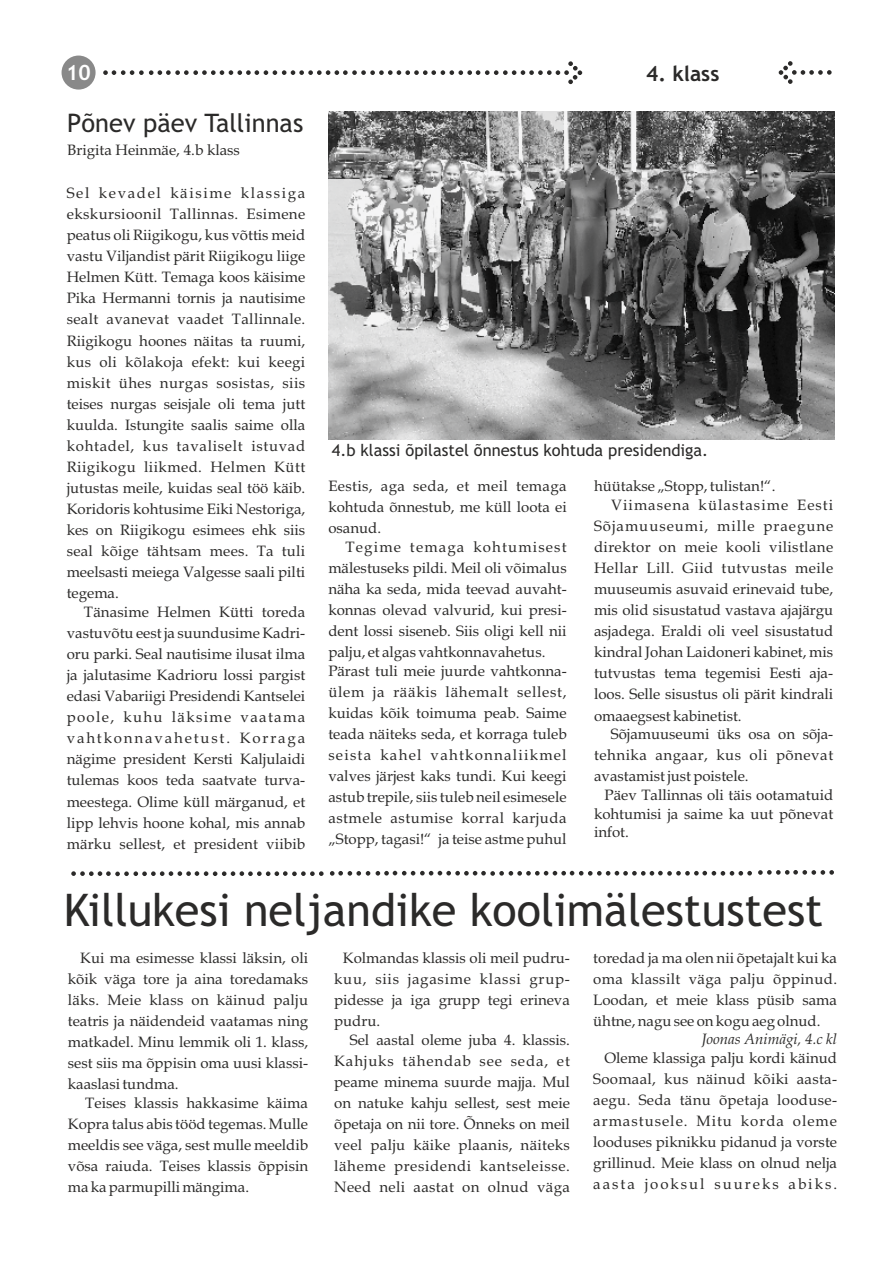
<style>
.page{position:relative;width:893px;height:1263px;background:#fff}
.page>*{position:absolute;margin:0;border:0;box-sizing:border-box;transform-origin:0 0}
.t1{font:45px "Trebuchet MS";color:#2b2a29}
.t2{font:25.5px "Trebuchet MS";color:#2b2a29}
.t3{font:700 21px "Trebuchet MS";color:#2b2a29}
.t4{font:700 21px "Trebuchet MS";color:#fefefe}
.t5{font:16.5px "Trebuchet MS";color:#2b2a29}
.t6{font:15px/21px "Book Antiqua";color:#2b2a29;text-align:justify}
.t7{font:15px/18.6px "Book Antiqua";letter-spacing:.07em;color:#2b2a29}
.t8{font:italic 15px "Book Antiqua";color:#2b2a29}
</style>
<div class="page">
<div style="left:62px;top:56px;width:34px;height:34px;background:#898989;border-radius:50%"></div>
<svg style="left:103px;top:61px;width:479px;height:23px"></svg>
<svg style="left:779px;top:61px;width:53px;height:23px"></svg>
<img style="left:328px;top:112px;width:506px;height:327px">
<svg style="left:330px;top:871px;width:40px;height:5px"></svg>
<svg style="left:376px;top:871px;width:376px;height:5px"></svg>
<svg style="left:71px;top:871px;width:253px;height:5px"></svg>
<svg style="left:758px;top:870px;width:76px;height:5px"></svg>
<h3 class="t4" style="left:66px;top:65px;width:26px">10</h3>
<h3 class="t3" style="left:646px;top:65px;width:75px">4. klass</h3>
<h2 class="t2" style="left:67px;top:114px;width:238px">Põnev päev Tallinnas</h2>
<p class="t6" style="left:67px;top:141px;width:174px">Brigita Heinmäe, 4.b klass</p>
<p class="t6" style="left:67px;top:184px;width:240px">Sel kevadel käisime klassiga ekskursioonil Tallinnas. Esimene peatus oli Riigikogu, kus võttis meid vastu Viljandist pärit Riigikogu liige Helmen Kütt. Temaga koos käisime Pika Hermanni tornis ja nautisime sealt avanevat vaadet Tallinnale.<br>Riigikogu hoones näitas ta ruumi, kus oli kõlakoja efekt: kui keegi miskit ühes nurgas sosistas, siis teises nurgas seisjale oli tema jutt kuulda. Istungite saalis saime olla kohtadel, kus tavaliselt istuvad Riigikogu liikmed. Helmen Kütt jutustas meile, kuidas seal töö käib.<br>Koridoris kohtusime Eiki Nestoriga, kes on Riigikogu esimees ehk siis seal kõige tähtsam mees. Ta tuli meelsasti meiega Valgesse saali pilti tegema.</p>
<p class="t6" style="left:67px;top:603px;width:240px;text-indent:17px">Tänasime Helmen Kütti toreda vastuvõtu eest ja suundusime Kadri&shy;oru parki. Seal nautisime ilusat ilma ja jalutasime Kadrioru lossi pargist edasi Vabariigi Presidendi Kantselei poole, kuhu läksime vaatama vahtkonnavahetust. Korraga nägime president Kersti Kaljulaidi tulemas koos teda saatvate turva&shy;meestega. Olime küll märganud, et lipp lehvis hoone kohal, mis annab märku sellest, et president viibib</p>
<p class="t5" style="left:332px;top:444px;width:378px">4.b klassi õpilastel õnnestus kohtuda presidendiga.</p>
<p class="t6" style="left:328px;top:477px;width:240px">Eestis, aga seda, et meil temaga kohtuda õnnestub, me küll loota ei osanud.</p>
<p class="t6" style="left:328px;top:538px;width:240px;text-indent:17px">Tegime temaga kohtumisest mälestuseks pildi. Meil oli võimalus näha ka seda, mida teevad auvaht&shy;konnas olevad valvurid, kui presi&shy;dent lossi siseneb. Siis oligi kell nii palju, et algas vahtkonnavahetus.</p>
<p class="t6" style="left:328px;top:662px;width:240px">Pärast tuli meie juurde vahtkonna&shy;ülem ja rääkis lähemalt sellest, kuidas kõik toimuma peab. Saime teada näiteks seda, et korraga tuleb seista kahel vahtkonnaliikmel valves järjest kaks tundi. Kui keegi astub trepile, siis tuleb neil esimesele astmele astumise korral karjuda „Stopp, tagasi!“ ja teise astme puhul</p>
<p class="t7" style="left:611px;top:479px;width:223px;text-indent:-17px">hüütakse „Stopp, tulistan!“.<br>Viimasena külastasime Eesti</p>
<p class="t6" style="left:594px;top:517px;width:241px">Sõjamuuseumi, mille praegune direktor on meie kooli vilistlane Hellar Lill. Giid tutvustas meile muuseumis asuvaid erinevaid tube, mis olid sisustatud vastava ajajärgu asjadega. Eraldi oli veel sisustatud kindral Johan Laidoneri kabinet, mis tutvustas tema tegemisi Eesti aja&shy;loos. Selle sisustus oli pärit kindrali omaaegsest kabinetist.</p>
<p class="t6" style="left:594px;top:725px;width:241px;text-indent:17px">Sõjamuuseumi üks osa on sõja&shy;tehnika angaar, kus oli põnevat avastamist just poistele.</p>
<p class="t6" style="left:594px;top:787px;width:241px;line-height:18.6px;text-indent:11px">Päev Tallinnas oli täis ootamatuid kohtumisi ja saime ka uut põnevat infot.</p>
<h1 class="t1" style="left:64px;top:892px;width:761px">Killukesi neljandike koolimälestustest</h1>
<p class="t6" style="left:68px;top:949px;width:242px;text-indent:12px">Kui ma esimesse klassi läksin, oli kõik väga tore ja aina toredamaks läks. Meie klass on käinud palju teatris ja näidendeid vaatamas ning matkadel. Minu lemmik oli 1. klass, sest siis ma õppisin oma uusi klassi&shy;kaaslasi tundma.</p>
<p class="t6" style="left:68px;top:1094px;width:242px;text-indent:17px">Teises klassis hakkasime käima Kopra talus abis tööd tegemas. Mulle meeldis see väga, sest mulle meeldib võsa raiuda. Teises klassis õppisin ma ka parmupilli mängima.</p>
<p class="t6" style="left:593px;top:949px;width:245px">toredad ja ma olen nii õpetajalt kui ka oma klassilt väga palju õppinud.<br>Loodan, et meie klass püsib sama ühtne, nagu see on kogu aeg olnud.</p>
<p class="t8" style="left:701px;top:1033px;width:137px">Joonas Animägi, 4.c kl</p>
<p class="t6" style="left:593px;top:1049px;width:245px;text-indent:11px">Oleme klassiga palju kordi käinud Soomaal, kus näinud kõiki aasta&shy;aegu. Seda tänu õpetaja looduse&shy;armastusele. Mitu korda oleme looduses piknikku pidanud ja vorste grillinud. Meie klass on olnud nelja aasta jooksul suureks abiks.</p>
<p class="t6" style="left:334px;top:949px;width:237px;text-indent:9px">Kolmandas klassis oli meil pudru&shy;kuu, siis jagasime klassi grup&shy;pidesse ja iga grupp tegi erineva pudru.</p>
<p class="t6" style="left:334px;top:1031px;width:237px;text-indent:16px">Sel aastal oleme juba 4. klassis.<br>Kahjuks tähendab see seda, et peame minema suurde majja. Mul on natuke kahju sellest, sest meie õpetaja on nii tore. Õnneks on meil veel palju käike plaanis, näiteks läheme presidendi kantseleisse.<br>Need neli aastat on olnud väga</p>
</div>
